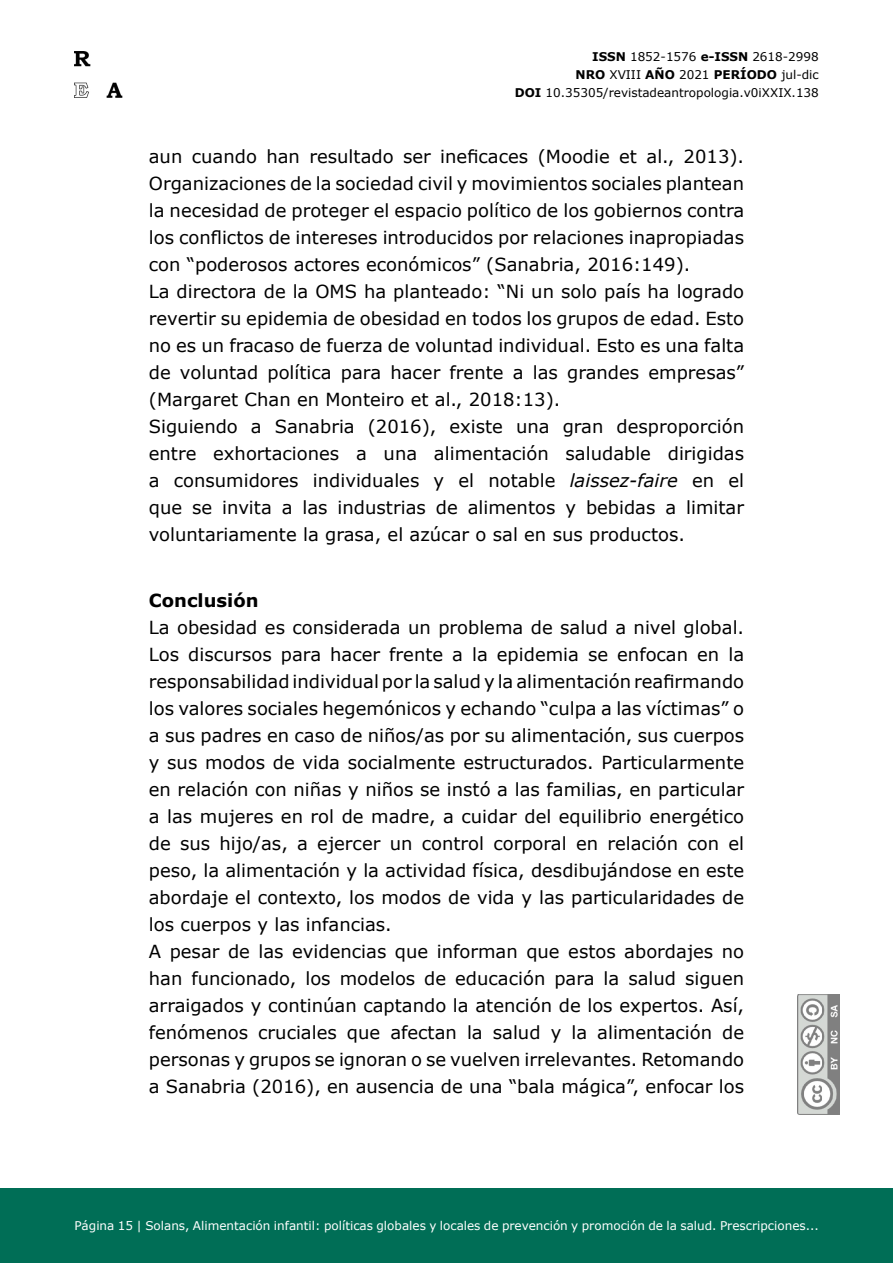
<style>
.page{position:relative;width:893px;height:1263px;background:#fff}
.page>*{position:absolute;margin:0;border:0;box-sizing:border-box;transform-origin:0 0}
.t1{font:18px/27px "Verdana";color:#000}
.t2{font:700 18px "Verdana";color:#000}
.t3{font:12px "Verdana";color:#fff}
.t4{font:12px/18px "Verdana";color:#000;text-align:right}
.s1{font-weight:700}
.s2{font-style:italic}
</style>
<div class="page">
<img style="left:798px;top:994px;width:42px;height:120px">
<div style="left:0;top:1188px;width:893px;height:75px;background:#006e56"></div>
<img style="left:74px;top:52px;width:49px;height:45px">
<p class="t4" style="left:515px;top:47px;width:306px"><span class="s1">ISSN</span> 1852-1576 <span class="s1">e-ISSN</span> 2618-2998<br><span class="s1">NRO</span> XVIII <span class="s1">AÑO</span> 2021 <span class="s1">PERÍODO</span> jul-dic<br><span class="s1">DOI</span> 10.35305/revistadeantropologia.v0iXXIX.138</p>
<p class="t1" style="left:149px;top:142px;width:597px">aun cuando han resultado ser ineficaces (Moodie et al., 2013).<br>Organizaciones de la sociedad civil y movimientos sociales plantean la necesidad de proteger el espacio político de los gobiernos contra los conflictos de intereses introducidos por relaciones inapropiadas con “poderosos actores económicos” (Sanabria, 2016:149).<br>La directora de la OMS ha planteado: “Ni un solo país ha logrado revertir su epidemia de obesidad en todos los grupos de edad. Esto no es un fracaso de fuerza de voluntad individual. Esto es una falta de voluntad política para hacer frente a las grandes empresas” (Margaret Chan en Monteiro et al., 2018:13).<br>Siguiendo a Sanabria (2016), existe una gran desproporción entre exhortaciones a una alimentación saludable dirigidas a consumidores individuales y el notable <span class="s2">laissez-faire</span> en el que se invita a las industrias de alimentos y bebidas a limitar voluntariamente la grasa, el azúcar o sal en sus productos.</p>
<p class="t2" style="left:149px;top:587px;width:111px">Conclusión</p>
<p class="t1" style="left:149px;top:613px;width:597px">La obesidad es considerada un problema de salud a nivel global.<br>Los discursos para hacer frente a la epidemia se enfocan en la responsabilidad individual por la salud y la alimentación reafirmando los valores sociales hegemónicos y echando “culpa a las víctimas” o a sus padres en caso de niños/as por su alimentación, sus cuerpos y sus modos de vida socialmente estructurados. Particularmente en relación con niñas y niños se instó a las familias, en particular a las mujeres en rol de madre, a cuidar del equilibrio energético de sus hijo/as, a ejercer un control corporal en relación con el peso, la alimentación y la actividad física, desdibujándose en este abordaje el contexto, los modos de vida y las particularidades de los cuerpos y las infancias.<br>A pesar de las evidencias que informan que estos abordajes no han funcionado, los modelos de educación para la salud siguen arraigados y continúan captando la atención de los expertos. Así, fenómenos cruciales que afectan la salud y la alimentación de personas y grupos se ignoran o se vuelven irrelevantes. Retomando a Sanabria (2016), en ausencia de una “bala mágica”, enfocar los</p>
<p class="t3" style="left:74px;top:1217px;width:746px">Página 15 | Solans, Alimentación infantil: políticas globales y locales de prevención y promoción de la salud. Prescripciones...</p>
</div>
